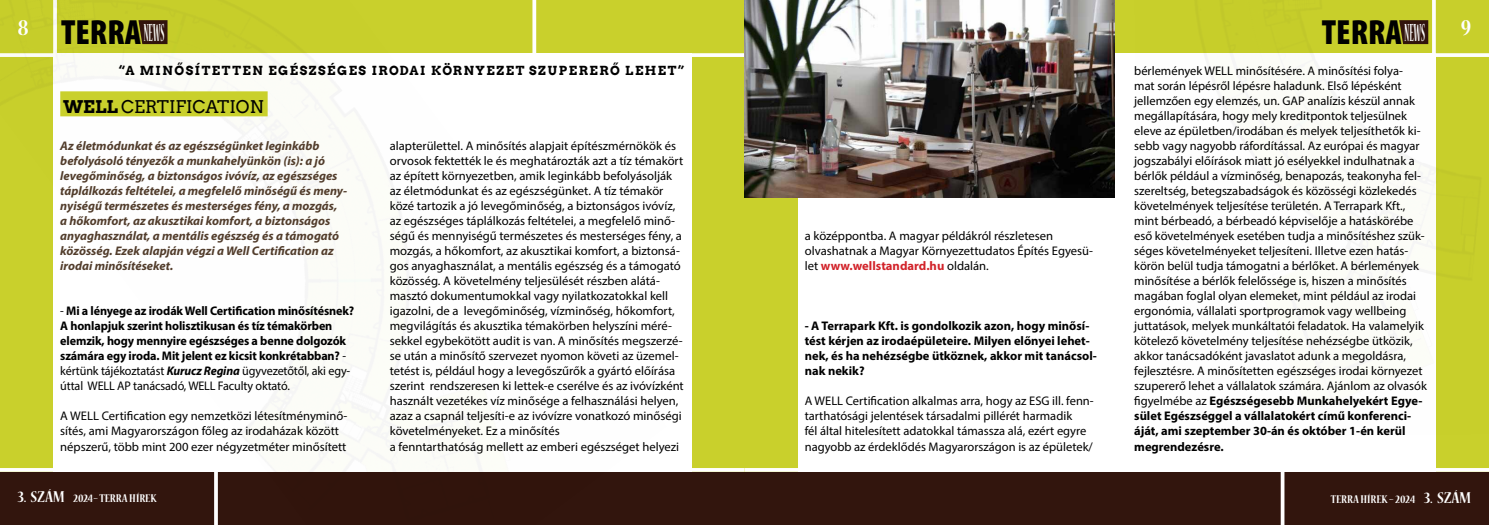
<style>
.page{position:relative;width:1489px;height:525px;background:#fff}
.page>*{position:absolute;margin:0;border:0;box-sizing:border-box;transform-origin:0 0}
.t1{font:900 condensed 35.12px "Myriad Pro";color:#000}
.t2{font:700 condensed 25px "Nueva Std";color:#fff}
.t3{font:17.5px "Arvo";color:#000}
.t4{font:12.5px/15px "Myriad Pro";color:#000}
.t5{font:700 12.5px/15px "Myriad Pro";letter-spacing:-.01em;color:#000}
.t6{font:italic 700 12.5px/15px "Myriad Pro";color:#523d2c}
.t7{font:700 12.5px "Arvo";letter-spacing:.12em;color:#000}
.t8{font:700 condensed 12.5px "Nueva Std";color:#fff}
.s1{font-family:"Nueva Std";font-weight:700;font-size:27.62px;color:#fff}
.s2{font-weight:700}
.s3{font-weight:400}
.s4{font-style:italic}
.s5{font-weight:700;color:#d2232a}
.s6{font-size:17.5px}
</style>
<div class="page">
<div style="left:0;top:0;width:744px;height:53px;background:#c9d02c"></div>
<div style="left:744px;top:0;width:744px;height:53px;background:#c9d02c"></div>
<div style="left:0;top:471px;width:744px;height:53px;background:#32150d"></div>
<div style="left:744px;top:471px;width:744px;height:53px;background:#32150d"></div>
<div style="left:744px;top:53px;width:53px;height:418px;background:#c9d02c"></div>
<div style="left:691px;top:53px;width:53px;height:418px;background:#c9d02c"></div>
<div style="left:1435px;top:53px;width:53px;height:418px;background:#c9d02c"></div>
<svg style="left:691px;top:53px;width:53px;height:4px"></svg>
<hr style="left:0;top:468px;width:744px;height:3px;background:#fff">
<hr style="left:744px;top:468px;width:744px;height:3px;background:#fff">
<svg style="left:1280px;top:471px;width:4px;height:53px"></svg>
<img style="left:1399px;top:0;width:89px;height:438px">
<img style="left:0;top:0;width:666px;height:524px">
<div style="left:60px;top:91px;width:208px;height:25px;background:#c9d02c"></div>
<img style="left:744px;top:0;width:370px;height:197px">
<h2 class="t2" style="left:18px;top:16px;width:12px">8</h2>
<h2 class="t2" style="left:1460px;top:16px;width:12px">9</h2>
<h1 class="t1" style="left:61px;top:13px;width:105px">TERRA<span class="s1">NEWS</span></h1>
<h1 class="t1" style="left:1321px;top:13px;width:105px">TERRA<span class="s1">NEWS</span></h1>
<p class="t7" style="left:119px;top:63px;width:566px">“A MINŐSÍTETTEN EGÉSZSÉGES IRODAI KÖRNYEZET SZUPERERŐ LEHET”</p>
<h3 class="t3" style="left:63px;top:95px;width:202px"><span class="s2">WELL</span> CERTIFICATION</h3>
<p class="t6" style="left:60px;top:138px;width:288px">Az életmódunkat és az egészségünket leginkább befolyásoló tényezők a munkahelyünkön (is): a jó levegőminőség, a biztonságos ivóvíz, az egészséges táplálkozás feltételei, a megfelelő minőségű és men - nyiségű természetes és mesterséges fény, a mozgás, a hőkomfort, az akusztikai komfort, a biztonságos anyaghasználat, a mentális egészség és a támogató közösség. Ezek alapján végzi a Well Certification az irodai minősítéseket.</p>
<p class="t5" style="left:60px;top:303px;width:295px"><span class="s3">-</span> Mi a lényege az irodák Well Certification minősítésnek?<br>A honlapjuk szerint holisztikusan és tíz témakörben elemzik, hogy mennyire egészséges a benne dolgozók számára egy iroda. Mit jelent ez kicsit konkrétabban? <span class="s3">- kértünk tájékoztatást</span> <span class="s4">Kurucz Regina</span> <span class="s3">ügyvezetőtől, aki egy&shy;úttal WELL AP tanácsadó, WELL Faculty oktató.</span></p>
<p class="t4" style="left:60px;top:408px;width:289px">A WELL Certification egy nemzetközi létesítményminő&shy;sítés, ami Magyarországon főleg az irodaházak között népszerű, több mint 200 ezer négyzetméter minősített</p>
<p class="t4" style="left:390px;top:138px;width:295px">alapterülettel. A minősítés alapjait építészmérnökök és orvosok fektették le és meghatározták azt a tíz témakört az épített környezetben, amik leginkább befolyásolják az életmódunkat és az egészségünket. A tíz témakör közé tartozik a jó levegőminőség, a biztonságos ivóvíz, az egészséges táplálkozás feltételei, a megfelelő minő&shy;ségű és mennyiségű természetes és mesterséges fény, a mozgás, a hőkomfort, az akusztikai komfort, a biztonsá&shy;gos anyaghasználat, a mentális egészség és a támogató közösség. A követelmény teljesülését részben alátá&shy;masztó dokumentumokkal vagy nyilatkozatokkal kell igazolni, de a levegőminőség, vízminőség, hőkomfort, megvilágítás és akusztika témakörben helyszíni méré&shy;sekkel egybekötött audit is van. A minősítés megszerzé&shy;se után a minősítő szervezet nyomon követi az üzemel&shy;tetést is, például hogy a levegőszűrők a gyártó előírása szerint rendszeresen ki lettek-e cserélve és az ivóvízként használt vezetékes víz minősége a felhasználási helyen, azaz a csapnál teljesíti-e az ivóvízre vonatkozó minőségi követelményeket. Ez a minősítés<br>a fenntarthatóság mellett az emberi egészséget helyezi</p>
<p class="t4" style="left:804px;top:228px;width:290px">a középpontba. A magyar példákról részletesen olvashatnak a Magyar Környezettudatos Építés Egyesü&shy;let <span class="s5">www.wellstandard.hu</span> oldalán.</p>
<p class="t5" style="left:804px;top:318px;width:293px">- A Terrapark Kft. is gondolkozik azon, hogy minősí&shy;tést kérjen az irodaépületeire. Milyen előnyei lehet&shy;nek, és ha nehézségbe ütköznek, akkor mit tanácsol&shy;nak nekik?</p>
<p class="t4" style="left:804px;top:393px;width:290px">A WELL Certification alkalmas arra, hogy az ESG ill. fenn&shy;tarthatósági jelentések társadalmi pillérét harmadik<br>fél által hitelesített adatokkal támassza alá, ezért egyre nagyobb az érdeklődés Magyarországon is az épületek/</p>
<p class="t4" style="left:1134px;top:63px;width:294px">bérlemények WELL minősítésére. A minősítési folya-<br>mat során lépésről lépésre haladunk. Első lépésként jellemzően egy elemzés, un. GAP analízis készül annak megállapítására, hogy mely kreditpontok teljesülnek eleve az épületben/irodában és melyek teljesíthetők ki&shy;sebb vagy nagyobb ráfordítással. Az európai és magyar jogszabályi előírások miatt jó esélyekkel indulhatnak a bérlők például a vízminőség, benapozás, teakonyha fel&shy;szereltség, betegszabadságok és közösségi közlekedés követelmények teljesítése területén. A Terrapark Kft., mint bérbeadó, a bérbeadó képviselője a hatáskörébe eső követelmények esetében tudja a minősítéshez szük&shy;séges követelményeket teljesíteni. Illetve ezen hatás&shy;körön belül tudja támogatni a bérlőket. A bérlemények minősítése a bérlők felelőssége is, hiszen a minősítés magában foglal olyan elemeket, mint például az irodai ergonómia, vállalati sportprogramok vagy wellbeing juttatások, melyek munkáltatói feladatok. Ha valamelyik kötelező követelmény teljesítése nehézségbe ütközik, akkor tanácsadóként javaslatot adunk a megoldásra, fejlesztésre. A minősítetten egészséges irodai környezet szupererő lehet a vállalatok számára. Ajánlom az olvasók figyelmébe az <span class="s2">Egészségesebb Munkahelyekért Egye&shy;sület Egészséggel a vállalatokért című konferenci&shy;áját, ami szeptember 30-án és október 1-én kerül megrendezésre.</span></p>
<p class="t8" style="left:18px;top:492px;width:140px"><span class="s6">3. SZÁM</span> 2024– TERRA HÍREK</p>
<p class="t8" style="left:1330px;top:493px;width:142px">TERRA HÍREK – 2024 <span class="s6">3. SZÁM</span></p>
</div>
